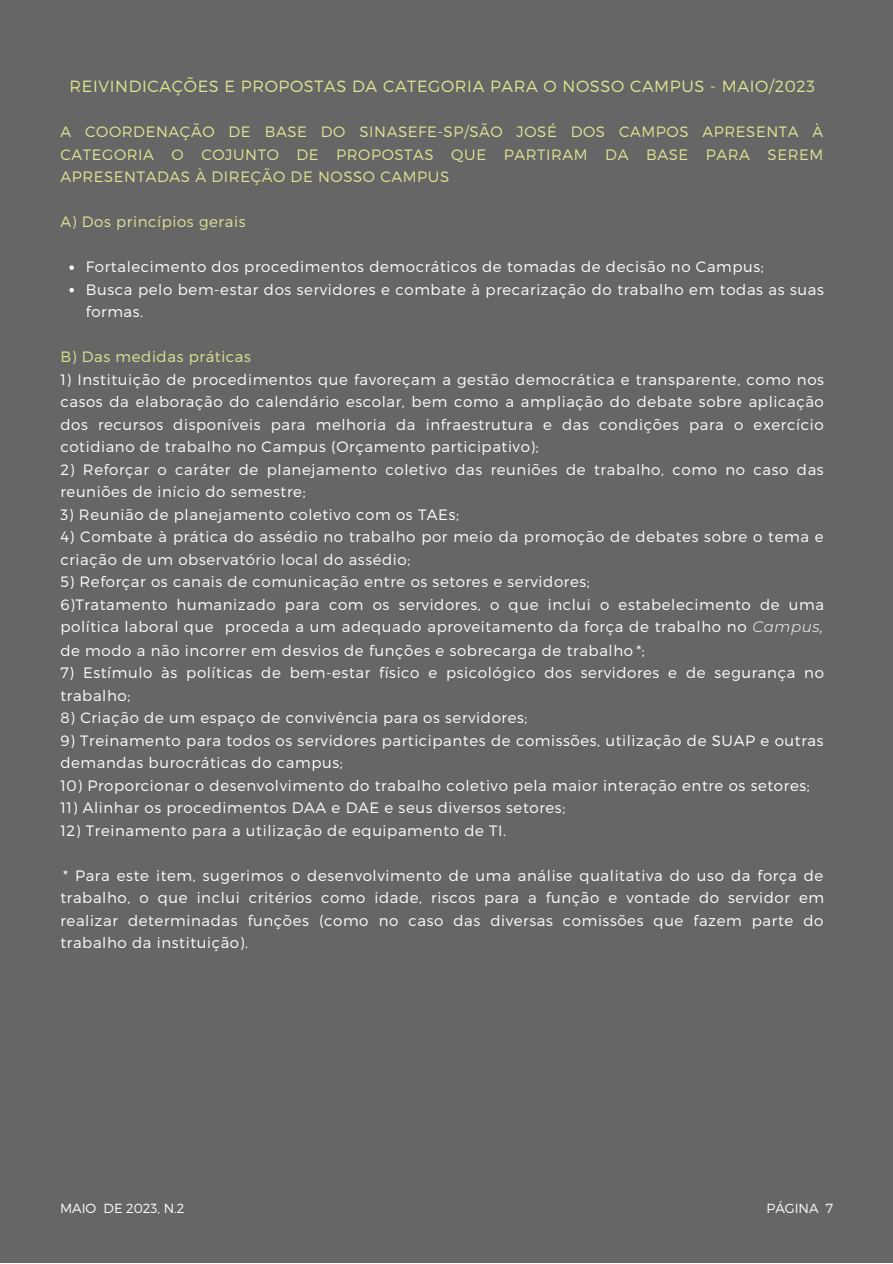
<style>
.page{position:relative;width:893px;height:1264px;background:#fff}
.page>*{position:absolute;margin:0;border:0;box-sizing:border-box;transform-origin:0 0}
.t1{font:300 16.2px "Montserrat";letter-spacing:.04em;color:#e2e592}
.t2{font:300 15px/22.5px "Montserrat";letter-spacing:.04em;color:#fff}
.t3{font:300 15px/22.5px "Montserrat";letter-spacing:.04em;color:#e2e592;text-align:justify}
.t4{font:300 13.2px "Montserrat";color:#fff}
.s1{font-style:italic}
</style>
<div class="page">
<div style="left:0;top:0;width:892px;height:1262px;background:#666"></div>
<svg style="left:69px;top:265px;width:5px;height:5px"></svg>
<svg style="left:69px;top:288px;width:5px;height:4px"></svg>
<p class="t1" style="left:69px;top:76px;width:747px">REIVINDICAÇÕES E PROPOSTAS DA CATEGORIA PARA O NOSSO CAMPUS - MAIO/2023</p>
<p class="t3" style="left:60px;top:120px;width:764px">A COORDENAÇÃO DE BASE DO SINASEFE-SP/SÃO JOSÉ DOS CAMPOS APRESENTA À CATEGORIA O COJUNTO DE PROPOSTAS QUE PARTIRAM DA BASE PARA SEREM APRESENTADAS À DIREÇÃO DE NOSSO CAMPUS</p>
<p class="t3" style="left:60px;top:210px;width:186px">A) Dos princípios gerais</p>
<p class="t2" style="left:86px;top:255px;width:739px">Fortalecimento dos procedimentos democráticos de tomadas de decisão no Campus;<br>Busca pelo bem-estar dos servidores e combate à precarização do trabalho em todas as suas formas.</p>
<p class="t3" style="left:60px;top:345px;width:192px">B) Das medidas práticas</p>
<p class="t2" style="left:60px;top:367px;width:765px;text-align:justify">1) Instituição de procedimentos que favoreçam a gestão democrática e transparente, como nos casos da elaboração do calendário escolar, bem como a ampliação do debate sobre aplicação dos recursos disponíveis para melhoria da infraestrutura e das condições para o exercício cotidiano de trabalho no Campus (Orçamento participativo);</p>
<p class="t2" style="left:60px;top:457px;width:764px">2) Reforçar o caráter de planejamento coletivo das reuniões de trabalho, como no caso das reuniões de início do semestre;</p>
<p class="t2" style="left:60px;top:502px;width:400px">3) Reunião de planejamento coletivo com os TAEs;</p>
<p class="t2" style="left:60px;top:524px;width:764px">4) Combate à prática do assédio no trabalho por meio da promoção de debates sobre o tema e criação de um observatório local do assédio;</p>
<p class="t2" style="left:60px;top:569px;width:765px">5) Reforçar os canais de comunicação entre os setores e servidores;<br>6)Tratamento humanizado para com os servidores, o que inclui o estabelecimento de uma política laboral que proceda a um adequado aproveitamento da força de trabalho no <span class="s1">Campus, </span>de modo a não incorrer em desvios de funções e sobrecarga de trabalho *;</p>
<p class="t2" style="left:60px;top:660px;width:765px">7) Estímulo às políticas de bem-estar físico e psicológico dos servidores e de segurança no trabalho;</p>
<p class="t2" style="left:60px;top:705px;width:468px">8) Criação de um espaço de convivência para os servidores;</p>
<p class="t2" style="left:60px;top:728px;width:764px">9) Treinamento para todos os servidores participantes de comissões, utilização de SUAP e outras demandas burocráticas do campus;</p>
<p class="t2" style="left:60px;top:773px;width:750px">10) Proporcionar o desenvolvimento do trabalho coletivo pela maior interação entre os setores;</p>
<p class="t2" style="left:60px;top:795px;width:506px">11) Alinhar os procedimentos DAA e DAE e seus diversos setores;</p>
<p class="t2" style="left:60px;top:818px;width:447px">12) Treinamento para a utilização de equipamento de TI.</p>
<p class="t2" style="left:60px;top:863px;width:765px;text-align:justify">* Para este item, sugerimos o desenvolvimento de uma análise qualitativa do uso da força de trabalho, o que inclui critérios como idade, riscos para a função e vontade do servidor em realizar determinadas funções (como no caso das diversas comissões que fazem parte do trabalho da instituição).</p>
<p class="t4" style="left:60px;top:1199px;width:126px">MAIO DE 2023, N.2</p>
<p class="t4" style="left:766px;top:1199px;width:68px">PÁGINA 7</p>
</div>
